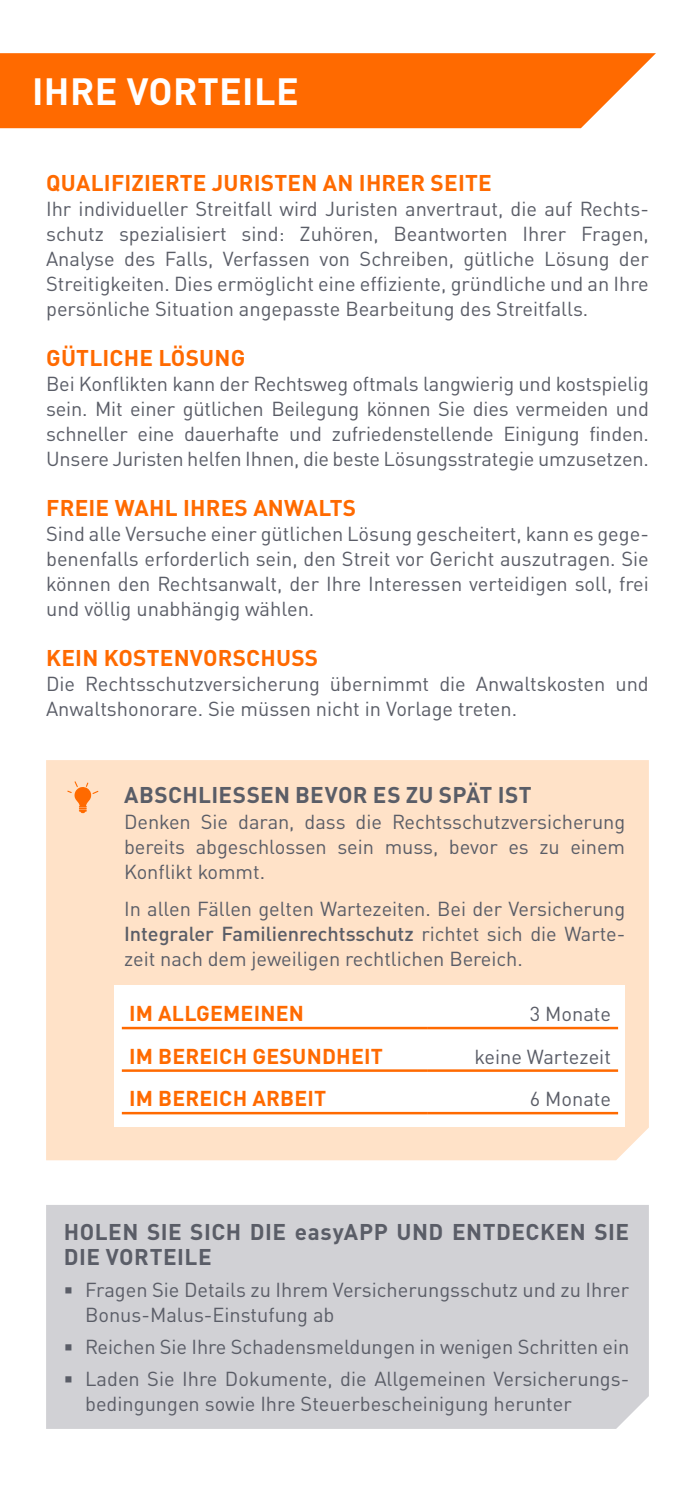
<style>
.page{position:relative;width:695px;height:1489px;background:#fff}
.page>*{position:absolute;margin:0;border:0;box-sizing:border-box;transform-origin:0 0}
.t1{font:700 37.5px "DIN Pro";letter-spacing:.01em;color:#fff}
.t2{font:700 22.5px "DIN Pro";letter-spacing:.01em;color:#ff6a00}
.t3{font:700 22.5px/25px "DIN Pro";letter-spacing:.02em;color:#5a5d67}
.t4{font:700 21.25px "DIN Pro";letter-spacing:.01em;color:#ff6a00}
.t5{font:20px/25px "DIN Pro";color:#5a5d67;text-align:justify}
.s1{font-weight:500}
</style>
<div class="page">
<div style="left:0;top:53px;width:656px;height:75px;background:#ff6a00"></div>
<div style="left:46px;top:760px;width:602px;height:400px;background:#ffe2c8"></div>
<svg style="left:67px;top:781px;width:31px;height:32px"></svg>
<div style="left:115px;top:985px;width:510px;height:142px;background:#fff"></div>
<svg style="left:122px;top:1029px;width:496px;height:43px"></svg>
<hr style="left:122px;top:1069px;width:306px;height:2px;background:#ff6a00">
<hr style="left:122px;top:1026px;width:306px;height:3px;background:#ff6a00">
<hr style="left:428px;top:1026px;width:190px;height:3px;background:#ff6a00">
<hr style="left:428px;top:1069px;width:190px;height:2px;background:#ff6a00">
<hr style="left:122px;top:1111px;width:306px;height:3px;background:#ff6a00">
<hr style="left:428px;top:1111px;width:190px;height:3px;background:#ff6a00">
<div style="left:46px;top:1205px;width:602px;height:223px;background:#d1d1d5"></div>
<svg style="left:66px;top:1287px;width:6px;height:6px"></svg>
<svg style="left:66px;top:1344px;width:6px;height:6px"></svg>
<svg style="left:66px;top:1376px;width:6px;height:6px"></svg>
<h1 class="t1" style="left:32px;top:66px;width:268px">IHRE VORTEILE</h1>
<p class="t2" style="left:46px;top:167px;width:447px">QUALIFIZIERTE JURISTEN AN IHRER SEITE</p>
<p class="t5" style="left:46px;top:195px;width:604px">Ihr individueller Streitfall wird Juristen anvertraut, die auf Rechts&shy;schutz spezialisiert sind: Zuhören, Beantworten Ihrer Fragen, Analyse des Falls, Verfassen von Schreiben, gütliche Lösung der Streitigkeiten. Dies ermöglicht eine effiziente, gründliche und an Ihre persönliche Situation angepasste Bearbeitung des Streitfalls.</p>
<p class="t2" style="left:46px;top:342px;width:200px">GÜTLICHE LÖSUNG</p>
<p class="t5" style="left:46px;top:370px;width:604px">Bei Konflikten kann der Rechtsweg oftmals langwierig und kostspielig sein. Mit einer gütlichen Beilegung können Sie dies vermeiden und schneller eine dauerhafte und zufriedenstellende Einigung finden.<br>Unsere Juristen helfen Ihnen, die beste Lösungsstrategie umzusetzen.</p>
<p class="t2" style="left:46px;top:492px;width:311px">FREIE WAHL IHRES ANWALTS</p>
<p class="t5" style="left:46px;top:520px;width:604px">Sind alle Versuche einer gütlichen Lösung gescheitert, kann es gege&shy;benenfalls erforderlich sein, den Streit vor Gericht auszutragen. Sie können den Rechtsanwalt, der Ihre Interessen verteidigen soll, frei und völlig unabhängig wählen.</p>
<p class="t2" style="left:46px;top:642px;width:273px">KEIN KOSTENVORSCHUSS</p>
<p class="t5" style="left:46px;top:670px;width:604px">Die Rechtsschutzversicherung übernimmt die Anwaltskosten und<br>Anwaltshonorare. Sie müssen nicht in Vorlage treten.</p>
<p class="t3" style="left:124px;top:781px;width:409px">ABSCHLIESSEN BEVOR ES ZU SPÄT IST</p>
<p class="t5" style="left:124px;top:808px;width:502px">Denken Sie daran, dass die Rechtsschutzversicherung bereits abgeschlossen sein muss, bevor es zu einem Konflikt kommt.</p>
<p class="t5" style="left:124px;top:895px;width:502px">In allen Fällen gelten Wartezeiten. Bei der Versicherung <span class="s1">Integraler Familienrechtsschutz</span> richtet sich die Warte&shy;zeit nach dem jeweiligen rechtlichen Bereich.</p>
<p class="t4" style="left:129px;top:998px;width:176px">IM ALLGEMEINEN</p>
<p class="t5" style="left:529px;top:1000px;width:83px">3 Monate</p>
<p class="t4" style="left:129px;top:1041px;width:255px">IM BEREICH GESUNDHEIT</p>
<p class="t5" style="left:474px;top:1042px;width:138px">keine Wartezeit</p>
<p class="t4" style="left:129px;top:1083px;width:199px">IM BEREICH ARBEIT</p>
<p class="t5" style="left:529px;top:1085px;width:83px">6 Monate</p>
<p class="t3" style="left:64px;top:1218px;width:566px">HOLEN SIE SICH DIE easyAPP UND ENTDECKEN SIE<br>DIE VORTEILE</p>
<p class="t5" style="left:85px;top:1276px;width:545px">Fragen Sie Details zu Ihrem Versicherungsschutz und zu Ihrer<br>Bonus-Malus-Einstufung ab</p>
<p class="t5" style="left:85px;top:1329px;width:545px;line-height:32px">Reichen Sie Ihre Schadensmeldungen in wenigen Schritten ein<br>Laden Sie Ihre Dokumente, die Allgemeinen Versicherungs-</p>
<p class="t5" style="left:85px;top:1390px;width:488px">bedingungen sowie Ihre Steuerbescheinigung herunter</p>
</div>
